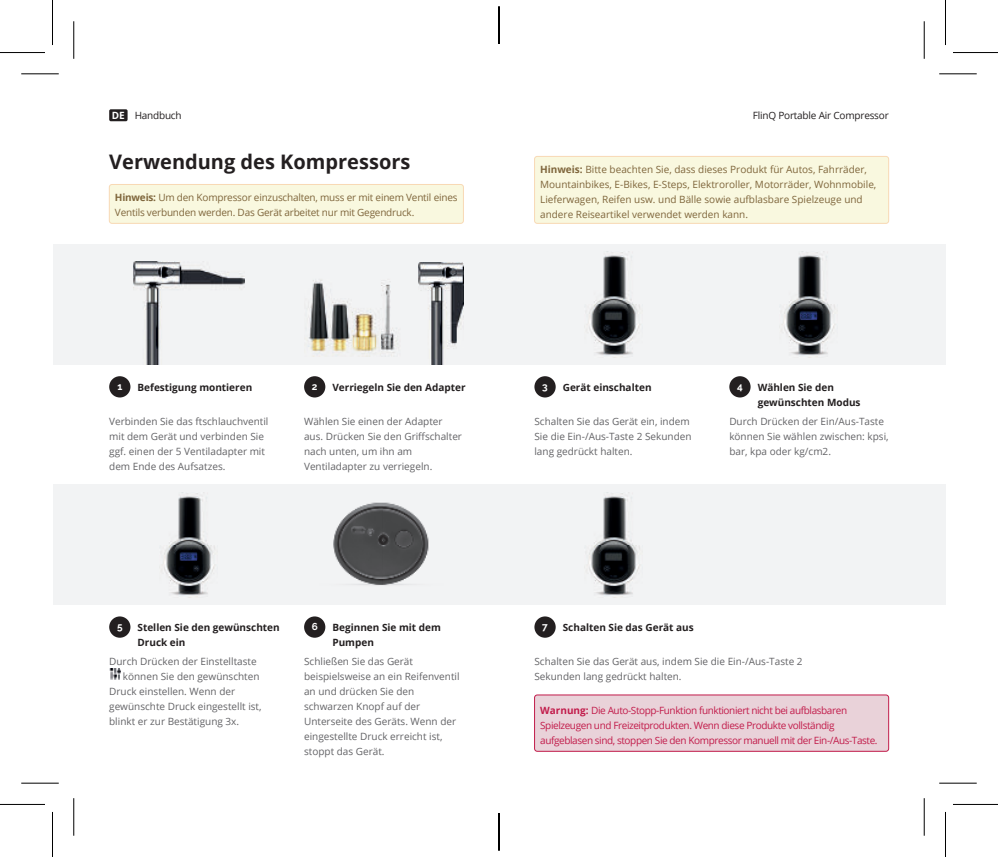
<style>
.page{position:relative;width:998px;height:857px;background:#fff}
.page>*{position:absolute;margin:0;border:0;box-sizing:border-box;transform-origin:0 0}
.t1{font:700 20px "Open Sans";color:#231f20}
.t2{font:10px/15px "Open Sans";color:#636366}
.t3{font:10px/15px "Open Sans";color:#7f663c}
.t4{font:10px/15px "Open Sans";letter-spacing:-.04em;color:#c21c4b}
.t5{font:700 10px/15px "Open Sans";color:#231f20}
.t6{font:10px/15px "Open Sans";letter-spacing:-.02em;color:#7f663c}
.t7{font:10px "Open Sans";letter-spacing:-.02em;color:#231f20}
.t8{font:700 10px "Raleway";color:#fff}
.s1{font-weight:700;color:#fff}
.s2{font-weight:700}
</style>
<div class="page">
<div style="left:53px;top:244px;width:892px;height:120px;background:#f2f3f4"></div>
<div style="left:53px;top:484px;width:892px;height:120px;background:#f2f3f4"></div>
<svg style="left:109px;top:668px;width:11px;height:11px"></svg>
<div style="left:109px;top:376px;width:21px;height:21px;background:#231f20;border-radius:50%"></div>
<div style="left:109px;top:616px;width:21px;height:21px;background:#231f20;border-radius:50%"></div>
<div style="left:534px;top:376px;width:22px;height:21px;background:#231f20;border-radius:50%"></div>
<div style="left:534px;top:616px;width:22px;height:21px;background:#231f20;border-radius:50%"></div>
<div style="left:304px;top:376px;width:21px;height:21px;background:#231f20;border-radius:50%"></div>
<div style="left:304px;top:616px;width:21px;height:21px;background:#231f20;border-radius:50%"></div>
<div style="left:729px;top:376px;width:22px;height:21px;background:#231f20;border-radius:50%"></div>
<div style="left:109px;top:184px;width:354px;height:39px;background:#f9f8df;border-radius:3px"></div>
<div style="left:109px;top:184px;width:355px;height:39px;border:1px solid #f8d9b5;border-radius:3px"></div>
<div style="left:535px;top:156px;width:354px;height:67px;background:#f9f8df;border-radius:3px"></div>
<div style="left:534px;top:156px;width:355px;height:67px;border:1px solid #f8d9b5;border-radius:3px"></div>
<div style="left:535px;top:694px;width:354px;height:57px;background:#e9d2d9;border-radius:3px"></div>
<div style="left:534px;top:694px;width:355px;height:57px;border:1px solid #c21c4b;border-radius:3px"></div>
<img style="left:586px;top:252px;width:55px;height:105px">
<img style="left:586px;top:492px;width:54px;height:105px">
<img style="left:781px;top:252px;width:55px;height:105px">
<img style="left:161px;top:492px;width:54px;height:105px">
<img style="left:333px;top:502px;width:96px;height:84px">
<img style="left:134px;top:261px;width:110px;height:103px">
<img style="left:418px;top:262px;width:46px;height:102px">
<img style="left:308px;top:280px;width:90px;height:77px">
<div style="left:109px;top:109px;width:19px;height:12px;background:#231f20;border-radius:2px"></div>
<hr style="left:21px;top:73px;width:38px;height:1px;background:#000">
<hr style="left:939px;top:73px;width:38px;height:1px;background:#000">
<hr style="left:21px;top:782px;width:38px;height:1px;background:#000">
<hr style="left:939px;top:782px;width:38px;height:1px;background:#000">
<hr style="left:73px;top:21px;width:1px;height:38px;background:#000">
<hr style="left:73px;top:797px;width:1px;height:38px;background:#000">
<hr style="left:924px;top:21px;width:1px;height:38px;background:#000">
<hr style="left:924px;top:797px;width:1px;height:38px;background:#000">
<hr style="left:0;top:52px;width:45px;height:1px;background:#000">
<hr style="left:953px;top:52px;width:45px;height:1px;background:#000">
<hr style="left:0;top:803px;width:45px;height:1px;background:#000">
<hr style="left:953px;top:803px;width:45px;height:1px;background:#000">
<hr style="left:52px;top:0;width:1px;height:45px;background:#000">
<hr style="left:52px;top:811px;width:1px;height:45px;background:#000">
<hr style="left:945px;top:0;width:1px;height:45px;background:#000">
<hr style="left:945px;top:811px;width:1px;height:45px;background:#000">
<svg style="left:498px;top:16px;width:1px;height:28px"></svg>
<svg style="left:498px;top:813px;width:1px;height:28px"></svg>
<hr style="left:499px;top:6px;width:1px;height:38px;background:#000">
<hr style="left:499px;top:812px;width:1px;height:38px;background:#000">
<p class="t7" style="left:112px;top:108px;width:71px"><span class="s1">DE</span> Handbuch</p>
<p class="t7" style="left:753px;top:111px;width:137px">FlinQ Portable Air Compressor</p>
<h1 class="t1" style="left:109px;top:154px;width:303px">Verwendung des Kompressors</h1>
<p class="t6" style="left:115px;top:190px;width:344px"><span class="s2">Hinweis:</span> Um den Kompressor einzuschalten, muss er mit einem Ventil eines<br>Ventils verbunden werden. Das Gerät arbeitet nur mit Gegendruck.</p>
<p class="t3" style="left:540px;top:161px;width:338px"><span class="s2">Hinweis:</span> Bitte beachten Sie, dass dieses Produkt für Autos, Fahrräder, Mountainbikes, E-Bikes, E-Steps, Elektroroller, Motorräder, Wohnmobile, Lieferwagen, Reifen usw. und Bälle sowie aufblasbare Spielzeuge und andere Reiseartikel verwendet werden kann.</p>
<p class="t8" style="left:117px;top:382px;width:6px">1</p>
<p class="t5" style="left:138px;top:381px;width:116px">Befestigung montieren</p>
<p class="t8" style="left:312px;top:382px;width:7px">2</p>
<p class="t5" style="left:332px;top:381px;width:135px">Verriegeln Sie den Adapter</p>
<p class="t8" style="left:542px;top:382px;width:7px">3</p>
<p class="t5" style="left:563px;top:379px;width:90px">Gerät einschalten</p>
<p class="t8" style="left:737px;top:382px;width:7px">4</p>
<p class="t5" style="left:758px;top:379px;width:104px">Wählen Sie den gewünschten Modus</p>
<p class="t2" style="left:109px;top:414px;width:161px">Verbinden Sie das ftschlauchventil mit dem Gerät und verbinden Sie ggf. einen der 5 Ventiladapter mit dem Ende des Aufsatzes.</p>
<p class="t2" style="left:304px;top:413px;width:159px">Wählen Sie einen der Adapter aus. Drücken Sie den Griffschalter nach unten, um ihn am<br>Ventiladapter zu verriegeln.</p>
<p class="t2" style="left:534px;top:413px;width:159px">Schalten Sie das Gerät ein, indem<br>Sie die Ein-/Aus-Taste 2 Sekunden lang gedrückt halten.</p>
<p class="t2" style="left:729px;top:413px;width:161px">Durch Drücken der Ein/Aus-Taste können Sie wählen zwischen: kpsi, bar, kpa oder kg/cm2.</p>
<p class="t8" style="left:117px;top:622px;width:7px">5</p>
<p class="t5" style="left:138px;top:621px;width:144px">Stellen Sie den gewünschten<br>Druck ein</p>
<p class="t8" style="left:312px;top:622px;width:8px">6</p>
<p class="t5" style="left:332px;top:621px;width:110px">Beginnen Sie mit dem<br>Pumpen</p>
<p class="t8" style="left:542px;top:622px;width:7px">7</p>
<p class="t5" style="left:563px;top:619px;width:132px">Schalten Sie das Gerät aus</p>
<p class="t2" style="left:109px;top:654px;width:149px">Durch Drücken der Einstelltaste</p>
<p class="t2" style="left:123px;top:668px;width:138px">können Sie den gewünschten</p>
<p class="t2" style="left:109px;top:684px;width:127px">Druck einstellen. Wenn der</p>
<p class="t2" style="left:109px;top:699px;width:154px">gewünschte Druck eingestellt ist,</p>
<p class="t2" style="left:109px;top:713px;width:131px">blinkt er zur Bestätigung 3x.</p>
<p class="t2" style="left:304px;top:653px;width:157px">Schließen Sie das Gerät beispielsweise an ein Reifenventil an und drücken Sie den schwarzen Knopf auf der<br>Unterseite des Geräts. Wenn der eingestellte Druck erreicht ist, stoppt das Gerät.</p>
<p class="t2" style="left:534px;top:653px;width:270px">Schalten Sie das Gerät aus, indem Sie die Ein-/Aus-Taste 2<br>Sekunden lang gedrückt halten.</p>
<p class="t4" style="left:540px;top:703px;width:339px"><span class="s2">Warnung:</span> Die Auto-Stopp-Funktion funktioniert nicht bei aufblasbaren<br>Spielzeugen und Freizeitprodukten. Wenn diese Produkte vollständig aufgeblasen sind, stoppen Sie den Kompressor manuell mit der Ein-/Aus-Taste.</p>
</div>
